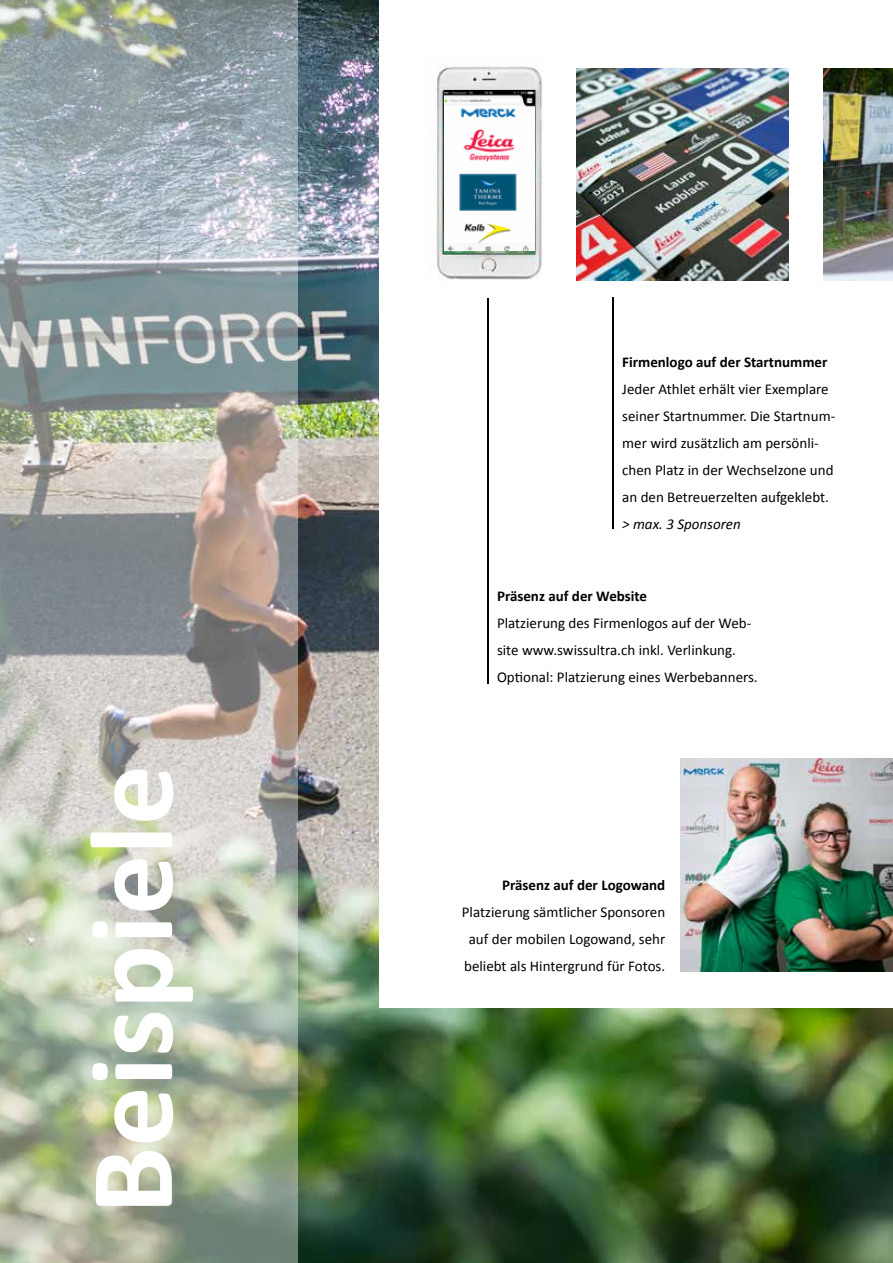
<style>
.page{position:relative;width:893px;height:1263px;background:#fff}
.page>*{position:absolute;margin:0;border:0;box-sizing:border-box;transform-origin:0 0}
.t1{font:700 120px "Calibri";color:#fff}
.t2{font:15px/27px "Calibri";color:#000}
.t3{font:700 15px "Calibri";color:#000}
.t4{font:italic 15px "Calibri";color:#000}
</style>
<div class="page">
<img style="left:298px;top:0;width:595px;height:1263px">
<div style="left:379px;top:0;width:514px;height:1008px;background:#fff"></div>
<img style="left:431px;top:66px;width:111px;height:215px">
<img style="left:444px;top:90px;width:90px;height:160px">
<img style="left:0;top:0;width:298px;height:1263px">
<img style="left:576px;top:68px;width:213px;height:212px">
<hr style="left:488px;top:298px;width:1px;height:385px;background:#000">
<img style="left:824px;top:68px;width:69px;height:213px">
<hr style="left:612px;top:297px;width:2px;height:232px;background:#000">
<img style="left:680px;top:759px;width:213px;height:212px">
<h1 class="t1" style="left:55px;top:1214px;width:451px;rotate:-90deg">Beispiele</h1>
<p class="t3" style="left:622px;top:352px;width:207px">Firmenlogo auf der Startnummer</p>
<p class="t2" style="left:622px;top:375px;width:215px">Jeder Athlet erhält vier Exemplare seiner Startnummer. Die Startnum&shy;mer wird zusätzlich am persönli&shy;chen Platz in der Wechselzone und an den Betreuerzelten aufgeklebt.</p>
<p class="t4" style="left:622px;top:513px;width:120px">&gt; max. 3 Sponsoren</p>
<p class="t3" style="left:497px;top:586px;width:152px">Präsenz auf der Website</p>
<p class="t2" style="left:497px;top:609px;width:262px">Platzierung des Firmenlogos auf der Web&shy;site www.swissultra.ch inkl. Verlinkung.<br>Optional: Platzierung eines Werbebanners.</p>
<p class="t3" style="left:502px;top:875px;width:165px">Präsenz auf der Logowand</p>
<p class="t2" style="left:462px;top:898px;width:205px;text-align:center">Platzierung sämtlicher Sponsoren auf der mobilen Logowand, sehr beliebt als Hintergrund für Fotos.</p>
</div>
